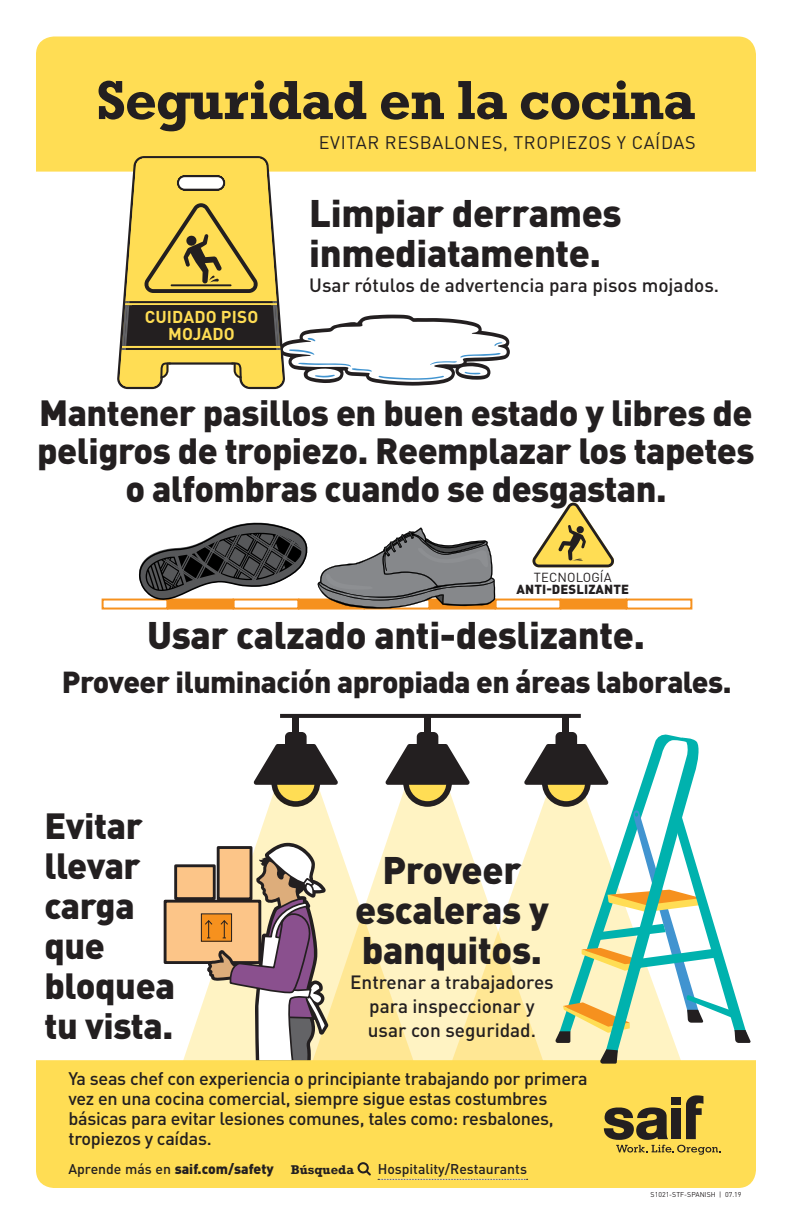
<style>
.page{position:relative;width:792px;height:1224px;background:#fff}
.page>*{position:absolute;margin:0;border:0;box-sizing:border-box;transform-origin:0 0}
.t1{font:700 56px "Rockwell Std";letter-spacing:-.02em;color:#231f20}
.t2{font:900 38px/40px "DINOT";letter-spacing:-.01em;color:#231f20}
.t3{font:900 36px/40px "DINOT";letter-spacing:-.015em;color:#231f20;text-align:center}
.t4{font:900 30px "DINOT";letter-spacing:-.02em;color:#231f20}
.t5{font:500 19px/24px "DINOT";color:#231f20;text-align:center}
.t6{font:500 18px/20px "DINOT";letter-spacing:-.015em;color:#231f20}
.t7{font:18px "DINOT";letter-spacing:.035em;color:#231f20}
.t8{font:700 17px/17px "DINOT";letter-spacing:.01em;color:#ffdd54;text-align:center}
.Body_-_first_line{font:900 14px "DINOT";color:#231f20}
.Body_-_first_line-2{font:500 14px "DINOT";color:#231f20}
.t9{font:900 13px "DINOT";letter-spacing:.01em;color:#231f20}
.t10{font:13px "DINOT";letter-spacing:.01em;color:#231f20}
.t11{font:7px "DINOT";color:#231f20}
.s1{font-weight:500}
.s2{font-family:"Rockwell";font-weight:700;font-size:13px}
</style>
<div class="page">
<div style="left:563px;top:717px;width:6px;height:19px;background:#231f20"></div>
<div style="left:293px;top:717px;width:6px;height:19px;background:#231f20"></div>
<div style="left:285px;top:732px;width:22px;height:18px;background:#231f20;border-radius:5px"></div>
<svg style="left:254px;top:744px;width:84px;height:43px"></svg>
<div style="left:428px;top:807px;width:9px;height:253px;background:#fff3c3"></div>
<div style="left:424px;top:717px;width:7px;height:38px;background:#231f20"></div>
<div style="left:36px;top:36px;width:720px;height:136px;background:#ffdd54"></div>
<svg style="left:117px;top:156px;width:168px;height:233px"></svg>
<svg style="left:120px;top:158px;width:390px;height:229px"></svg>
<div style="left:102px;top:599px;width:66px;height:11px;background:#fff;border:2px solid #f6911e"></div>
<div style="left:167px;top:599px;width:67px;height:11px;background:#f6911e;border:2px solid #f6911e"></div>
<div style="left:233px;top:599px;width:66px;height:11px;background:#fff;border:2px solid #f6911e"></div>
<div style="left:298px;top:599px;width:67px;height:11px;background:#f6911e;border:2px solid #f6911e"></div>
<div style="left:364px;top:599px;width:66px;height:11px;background:#fac385"></div>
<div style="left:429px;top:599px;width:67px;height:11px;background:#fac385"></div>
<div style="left:495px;top:599px;width:66px;height:11px;background:#fff;border:2px solid #f6911e"></div>
<div style="left:560px;top:599px;width:67px;height:11px;background:#f6911e;border:2px solid #f6911e"></div>
<div style="left:626px;top:599px;width:66px;height:11px;background:#fff;border:2px solid #f6911e"></div>
<svg style="left:168px;top:787px;width:260px;height:273px"></svg>
<svg style="left:437px;top:807px;width:87px;height:253px;fill:#fff3c3"></svg>
<div style="left:165px;top:901px;width:95px;height:62px;background:#fcc588"></div>
<div style="left:164px;top:900px;width:97px;height:64px;border:3px solid #231f20"></div>
<div style="left:201px;top:914px;width:31px;height:27px;background:#f6911e"></div>
<div style="left:201px;top:914px;width:31px;height:28px;border:1px solid #231f20"></div>
<svg style="left:204px;top:843px;width:124px;height:217px"></svg>
<div style="left:176px;top:866px;width:38px;height:33px;background:#fcc588"></div>
<div style="left:174px;top:864px;width:42px;height:36px;border:3px solid #231f20"></div>
<div style="left:218px;top:848px;width:33px;height:51px;background:#fcc588"></div>
<div style="left:217px;top:846px;width:35px;height:54px;border:3px solid #231f20"></div>
<div style="left:36px;top:1060px;width:720px;height:128px;background:#ffdd54"></div>
<svg style="left:604px;top:1095px;width:117px;height:60px"></svg>
<svg style="left:378px;top:1179px;width:150px;height:1px"></svg>
<svg style="left:358px;top:1162px;width:13px;height:14px"></svg>
<svg style="left:280px;top:714px;width:301px;height:4px"></svg>
<div style="left:417px;top:732px;width:21px;height:18px;background:#231f20;border-radius:5px"></div>
<div style="left:556px;top:732px;width:21px;height:18px;background:#231f20;border-radius:5px"></div>
<svg style="left:385px;top:744px;width:85px;height:63px"></svg>
<svg style="left:139px;top:522px;width:169px;height:78px"></svg>
<svg style="left:532px;top:503px;width:82px;height:65px"></svg>
<div style="left:132px;top:305px;width:139px;height:40px;background:#231f20"></div>
<svg style="left:317px;top:528px;width:178px;height:81px"></svg>
<svg style="left:524px;top:738px;width:227px;height:326px"></svg>
<p class="t1" style="left:96px;top:67px;width:601px">Seguridad en la cocina</p>
<p class="t7" style="left:319px;top:131px;width:378px">EVITAR RESBALONES, TROPIEZOS Y CAÍDAS</p>
<p class="t8" style="left:145px;top:308px;width:115px">CUIDADO PISO<br>MOJADO</p>
<p class="t2" style="left:309px;top:192px;width:314px">Limpiar derrames inmediatamente.</p>
<p class="t5" style="left:309px;top:272px;width:411px">Usar rótulos de advertencia para pisos mojados.</p>
<p class="t3" style="left:37px;top:392px;width:719px;line-height:38px">Mantener pasillos en buen estado y libres de peligros de tropiezo. Reemplazar los tapetes o alfombras cuando se desgastan.</p>
<p class="t10" style="left:534px;top:569px;width:79px">TECNOLOGÍA</p>
<p class="t9" style="left:517px;top:581px;width:114px">ANTI-DESLIZANTE</p>
<p class="t2" style="left:147px;top:614px;width:499px">Usar calzado anti-deslizante.</p>
<p class="t4" style="left:62px;top:662px;width:671px">Proveer iluminación apropiada en áreas laborales.</p>
<p class="t3" style="left:44px;top:805px;width:132px;text-align:left">Evitar llevar carga que bloquea tu vista.</p>
<p class="t2" style="left:355px;top:849px;width:195px;text-align:center">Proveer escaleras y banquitos.</p>
<p class="t5" style="left:350px;top:970px;width:205px">Entrenar a trabajadores para inspeccionar y usar con seguridad.</p>
<p class="t6" style="left:68px;top:1068px;width:521px">Ya seas chef con experiencia o principiante trabajando por primera vez en una cocina comercial, siempre sigue estas costumbres básicas para evitar lesiones comunes, tales como: resbalones, tropiezos y caídas.</p>
<p class="Body_-_first_line" style="left:68px;top:1159px;width:287px"><span class="s1">Aprende más en</span> saif.com/safety <span class="s2">Búsqueda</span></p>
<p class="Body_-_first_line-2" style="left:378px;top:1159px;width:151px">Hospitality/Restaurants</p>
<p class="t11" style="left:651px;top:1190px;width:93px">S1021-STF-SPANISH | 07.19</p>
</div>
